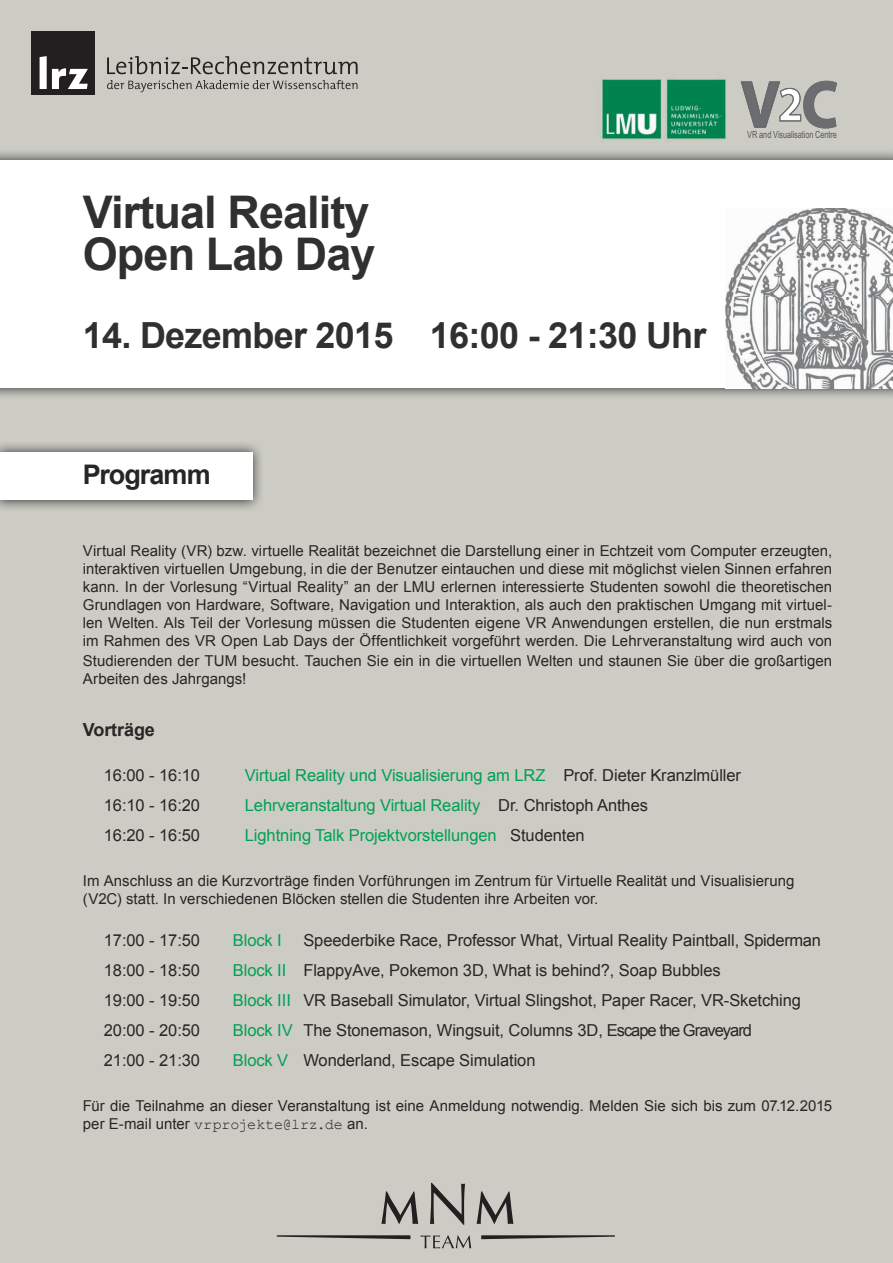
<style>
.page{position:relative;width:893px;height:1263px;background:#ccccc4}
.page>*{position:absolute;margin:0;border:0;box-sizing:border-box;transform-origin:0 0}
.t1{font:700 67.05px "Myriad Pro";color:#6c6d70;scale:.92 1}
.t2{font:700 49.2px "Myriad Pro";color:#fff;scale:.92 1}
.t3{font:700 45px/42px "Arial";letter-spacing:-.02em;color:#312f30}
.t4{font:700 36px "Arial";letter-spacing:-.02em;color:#312f30}
.t5{font:700 27px "Arial";letter-spacing:-.035em;color:#282526}
.t6{font:700 18px "Arial";letter-spacing:-.005em;color:#282526}
.t7{font:16.5px "Arial";letter-spacing:-.005em;color:#282526}
.t8{font:16.5px "Arial";letter-spacing:-.005em;color:#00a055}
.t9{font:16.5px "Arial";letter-spacing:-.005em;color:#009f54}
.t10{font:15px/18px "Arial";letter-spacing:.005em;color:#282526}
.t11{font:9.9px "Arial Narrow";letter-spacing:-.01em;color:#57585a;scale:.92 1}
.s1{color:#282526}
.s2{color:#00a055}
.s3{font-family:"Courier New"}
</style>
<div class="page">
<img style="left:0;top:152px;width:893px;height:245px">
<div style="left:0;top:161px;width:893px;height:227px;background:#fff"></div>
<img style="left:725px;top:208px;width:168px;height:181px">
<img style="left:0;top:444px;width:261px;height:65px">
<div style="left:0;top:452px;width:252px;height:48px;background:#fff"></div>
<svg style="left:741px;top:81px;width:96px;height:47px"></svg>
<img style="left:597px;top:74px;width:129px;height:66px">
<svg style="left:430px;top:1183px;width:35px;height:42px"></svg>
<svg style="left:381px;top:1191px;width:37px;height:33px"></svg>
<svg style="left:477px;top:1191px;width:36px;height:33px"></svg>
<svg style="left:420px;top:1235px;width:51px;height:13px"></svg>
<svg style="left:277px;top:1235px;width:133px;height:4px"></svg>
<svg style="left:481px;top:1235px;width:134px;height:4px"></svg>
<div style="left:32px;top:32px;width:63px;height:63px;background:#231f20"></div>
<svg style="left:40px;top:56px;width:48px;height:33px"></svg>
<svg style="left:107px;top:56px;width:251px;height:18px"></svg>
<svg style="left:107px;top:80px;width:250px;height:12px"></svg>
<h3 class="t3" style="left:83px;top:193px;width:294px">Virtual Reality<br>Open Lab Day</h3>
<h3 class="t4" style="left:83px;top:311px;width:625px">14. Dezember 2015 16:00 - 21:30 Uhr</h3>
<h1 class="t1" style="left:741px;top:61px;width:107px">V C</h1>
<p class="t11" style="left:747px;top:128px;width:99px">VR and Visualisation Centre</p>
<h2 class="t2" style="left:778px;top:72px;width:29px">2</h2>
<h3 class="t5" style="left:83px;top:457px;width:129px">Programm</h3>
<p class="t10" style="left:83px;top:542px;width:751px;text-align:justify">Virtual Reality (VR) bzw. virtuelle Realität bezeichnet die Darstellung einer in Echtzeit vom Computer erzeugten, interaktiven virtuellen Umgebung, in die der Benutzer eintauchen und diese mit möglichst vielen Sinnen erfahren kann. In der Vorlesung “Virtual Reality” an der LMU erlernen interessierte Studenten sowohl die theoretischen Grundlagen von Hardware, Software, Navigation und Interaktion, als auch den praktischen Umgang mit virtuel&shy;len Welten. Als Teil der Vorlesung müssen die Studenten eigene VR Anwendungen erstellen, die nun erstmals im Rahmen des VR Open Lab Days der Öffentlichkeit vorgeführt werden. Die Lehrveranstaltung wird auch von</p>
<p class="t10" style="left:83px;top:651px;width:751px">Studierenden der TUM besucht. Tauchen Sie ein in die virtuellen Welten und staunen Sie über die großartigen<br>Arbeiten des Jahrgangs!</p>
<p class="t6" style="left:83px;top:718px;width:74px">Vorträge</p>
<p class="t7" style="left:104px;top:764px;width:98px">16:00 - 16:10</p>
<p class="t9" style="left:245px;top:764px;width:498px">Virtual Reality und Visualisierung am LRZ <span class="s1">Prof. Dieter Kranzlmüller</span></p>
<p class="t7" style="left:104px;top:794px;width:98px">16:10 - 16:20</p>
<p class="t8" style="left:245px;top:794px;width:405px">Lehrveranstaltung Virtual Reality <span class="s1">Dr. Christoph Anthes</span></p>
<p class="t7" style="left:104px;top:824px;width:98px">16:20 - 16:50</p>
<p class="t8" style="left:245px;top:824px;width:341px">Lightning Talk Projektvorstellungen <span class="s1">Studenten</span></p>
<p class="t10" style="left:83px;top:872px;width:713px">Im Anschluss an die Kurzvorträge finden Vorführungen im Zentrum für Virtuelle Realität und Visualisierung (V2C) statt. In verschiedenen Blöcken stellen die Studenten ihre Arbeiten vor.</p>
<p class="t7" style="left:104px;top:929px;width:98px">17:00 - 17:50</p>
<p class="t8" style="left:233px;top:929px;width:51px">Block I</p>
<p class="t7" style="left:303px;top:929px;width:519px">Speederbike Race, Professor What, Virtual Reality Paintball, Spiderman</p>
<p class="t7" style="left:104px;top:959px;width:98px">18:00 - 18:50</p>
<p class="t7" style="left:233px;top:959px;width:489px"><span class="s2">Block II</span> FlappyAve, Pokemon 3D, What is behind?, Soap Bubbles</p>
<p class="t7" style="left:104px;top:989px;width:98px">19:00 - 19:50</p>
<p class="t7" style="left:233px;top:989px;width:570px"><span class="s2">Block III</span> VR Baseball Simulator, Virtual Slingshot, Paper Racer, VR-Sketching</p>
<p class="t7" style="left:104px;top:1019px;width:98px">20:00 - 20:50</p>
<p class="t7" style="left:233px;top:1019px;width:521px"><span class="s2">Block IV</span> The Stonemason, Wingsuit, Columns 3D, Escape the Graveyard</p>
<p class="t7" style="left:104px;top:1049px;width:98px">21:00 - 21:30</p>
<p class="t7" style="left:233px;top:1049px;width:304px"><span class="s2">Block V</span> Wonderland, Escape Simulation</p>
<p class="t10" style="left:83px;top:1097px;width:751px">Für die Teilnahme an dieser Veranstaltung ist eine Anmeldung notwendig. Melden Sie sich bis zum 07.12.2015 per E-mail unter <span class="s3">vrprojekte@lrz.de</span> an.</p>
</div>
